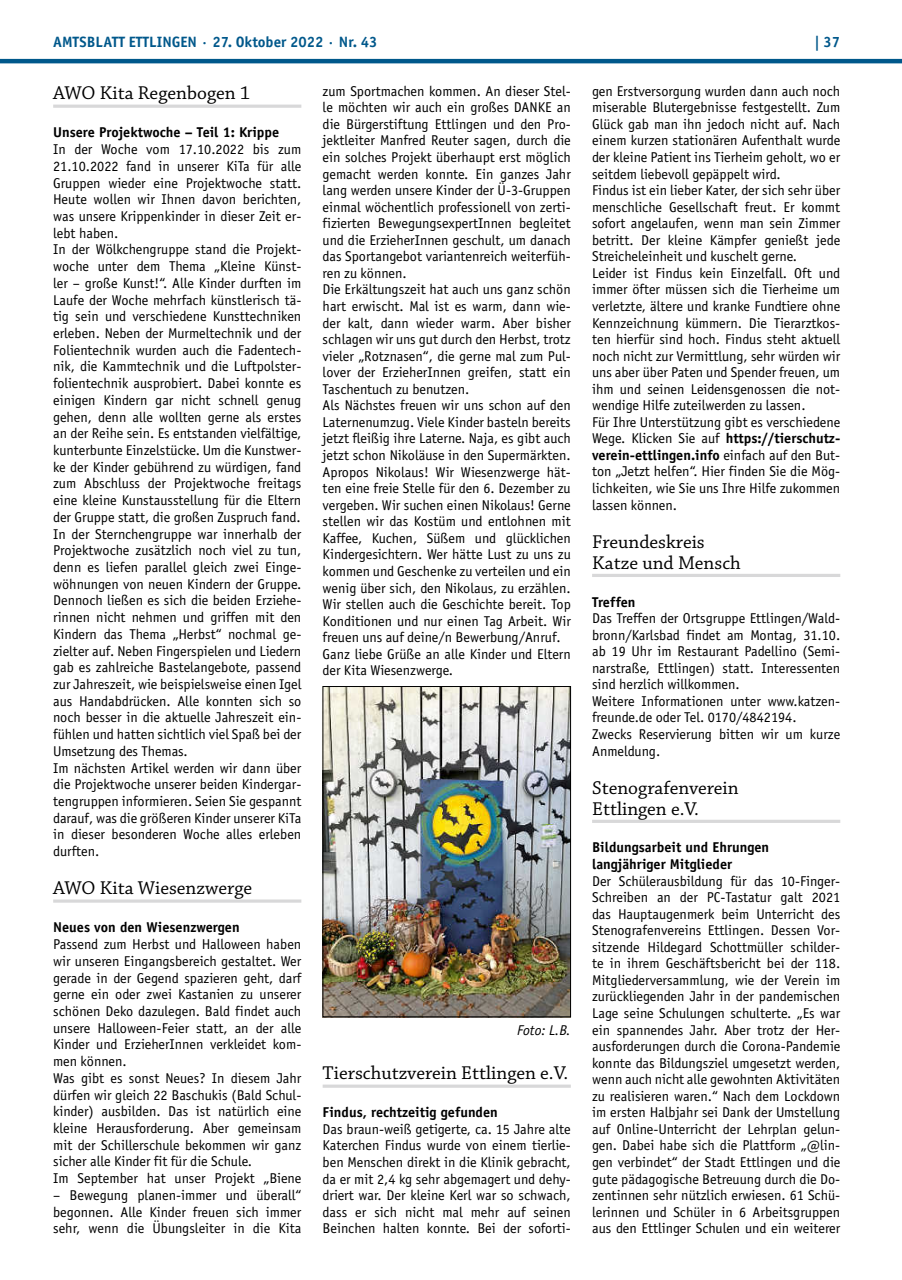
<style>
.page{position:relative;width:902px;height:1280px;background:#fff}
.page>*{position:absolute;margin:0;border:0;box-sizing:border-box;transform-origin:0 0}
.t1{font:19.5px/21px "Chaparral Pro";color:#000}
.t2{font:700 15px "Officina Sans";color:#00588b}
.t3{font:14.25px/16.5px "Officina Sans";color:#000}
.t4{font:700 14.25px/16.5px "Officina Sans";color:#000}
.t5{font:italic 14.25px "Officina Sans";color:#000}
.s1{font-weight:700}
</style>
<div class="page">
<hr style="left:0;top:59px;width:901px;height:4px;background:#00588b">
<hr style="left:53px;top:105px;width:248px;height:3px;background:#d8d8d9">
<hr style="left:53px;top:899px;width:248px;height:4px;background:#e1e1e2">
<svg style="left:322px;top:1084px;width:248px;height:4px"></svg>
<img style="left:324px;top:688px;width:244px;height:327px">
<div style="left:322px;top:686px;width:248px;height:331px;border:1px solid #000"></div>
<hr style="left:592px;top:574px;width:248px;height:3px;background:#d8d8d9">
<hr style="left:592px;top:820px;width:248px;height:3px;background:#d8d8d9">
<p class="t2" style="left:53px;top:32px;width:326px">AMTSBLATT ETTLINGEN · 27. Oktober 2022 · Nr. 43</p>
<p class="t2" style="left:814px;top:32px;width:28px">| 37</p>
<h1 class="t1" style="left:53px;top:84px;width:199px">AWO Kita Regenbogen 1</h1>
<p class="t4" style="left:53px;top:124px;width:227px">Unsere Projektwoche – Teil 1: Krippe</p>
<p class="t3" style="left:53px;top:141px;width:250px">In der Woche vom 17.10.2022 bis zum 21.10.2022 fand in unserer KiTa für alle Gruppen wieder eine Projektwoche statt.<br>Heute wollen wir Ihnen davon berichten, was unsere Krippenkinder in dieser Zeit er&shy;lebt haben.<br>In der Wölkchengruppe stand die Projekt&shy;woche unter dem Thema „Kleine Künst&shy;ler – große Kunst!“. Alle Kinder durften im Laufe der Woche mehrfach künstlerisch tä&shy;tig sein und verschiedene Kunsttechniken erleben. Neben der Murmeltechnik und der Folientechnik wurden auch die Fadentech&shy;nik, die Kammtechnik und die Luftpolster&shy;folientechnik ausprobiert. Dabei konnte es einigen Kindern gar nicht schnell genug gehen, denn alle wollten gerne als erstes an der Reihe sein. Es entstanden vielfältige, kunterbunte Einzelstücke. Um die Kunstwer&shy;ke der Kinder gebührend zu würdigen, fand zum Abschluss der Projektwoche freitags eine kleine Kunstausstellung für die Eltern der Gruppe statt, die großen Zuspruch fand.<br>In der Sternchengruppe war innerhalb der Projektwoche zusätzlich noch viel zu tun, denn es liefen parallel gleich zwei Einge&shy;wöhnungen von neuen Kindern der Gruppe.<br>Dennoch ließen es sich die beiden Erziehe&shy;rinnen nicht nehmen und griffen mit den Kindern das Thema „Herbst“ nochmal ge&shy;zielter auf. Neben Fingerspielen und Liedern gab es zahlreiche Bastelangebote, passend zur Jahreszeit, wie beispielsweise einen Igel aus Handabdrücken. Alle konnten sich so noch besser in die aktuelle Jahreszeit ein&shy;fühlen und hatten sichtlich viel Spaß bei der Umsetzung des Themas.<br>Im nächsten Artikel werden wir dann über die Projektwoche unserer beiden Kindergar&shy;tengruppen informieren. Seien Sie gespannt darauf, was die größeren Kinder unserer KiTa in dieser besonderen Woche alles erleben durften.</p>
<h1 class="t1" style="left:53px;top:878px;width:200px">AWO Kita Wiesenzwerge</h1>
<p class="t4" style="left:53px;top:919px;width:188px">Neues von den Wiesenzwergen</p>
<p class="t3" style="left:53px;top:936px;width:250px">Passend zum Herbst und Halloween haben wir unseren Eingangsbereich gestaltet. Wer gerade in der Gegend spazieren geht, darf gerne ein oder zwei Kastanien zu unserer schönen Deko dazulegen. Bald findet auch unsere Halloween-Feier statt, an der alle Kinder und ErzieherInnen verkleidet kom&shy;men können.<br>Was gibt es sonst Neues? In diesem Jahr dürfen wir gleich 22 Baschukis (Bald Schul&shy;kinder) ausbilden. Das ist natürlich eine kleine Herausforderung. Aber gemeinsam mit der Schillerschule bekommen wir ganz sicher alle Kinder fit für die Schule.<br>Im September hat unser Projekt „Biene</p>
<p class="t3" style="left:53px;top:1187px;width:250px;text-align:justify">– Bewegung planen-immer und überall“ begonnen. Alle Kinder freuen sich immer sehr, wenn die Übungsleiter in die Kita</p>
<p class="t3" style="left:322px;top:83px;width:250px">zum Sportmachen kommen. An dieser Stel&shy;le möchten wir auch ein großes DANKE an die Bürgerstiftung Ettlingen und den Pro&shy;jektleiter Manfred Reuter sagen, durch die ein solches Projekt überhaupt erst möglich gemacht werden konnte. Ein ganzes Jahr lang werden unsere Kinder der Ü-3-Gruppen einmal wöchentlich professionell von zerti&shy;fizierten BewegungsexpertInnen begleitet und die ErzieherInnen geschult, um danach das Sportangebot variantenreich weiterfüh&shy;ren zu können.<br>Die Erkältungszeit hat auch uns ganz schön hart erwischt. Mal ist es warm, dann wie&shy;der kalt, dann wieder warm. Aber bisher schlagen wir uns gut durch den Herbst, trotz vieler „Rotznasen“, die gerne mal zum Pul&shy;lover der ErzieherInnen greifen, statt ein Taschentuch zu benutzen.<br>Als Nächstes freuen wir uns schon auf den Laternenumzug. Viele Kinder basteln bereits jetzt fleißig ihre Laterne. Naja, es gibt auch jetzt schon Nikoläuse in den Supermärkten.<br>Apropos Nikolaus! Wir Wiesenzwerge hät&shy;ten eine freie Stelle für den 6. Dezember zu vergeben. Wir suchen einen Nikolaus! Gerne stellen wir das Kostüm und entlohnen mit Kaffee, Kuchen, Süßem und glücklichen Kindergesichtern. Wer hätte Lust zu uns zu kommen und Geschenke zu verteilen und ein wenig über sich, den Nikolaus, zu erzählen.<br>Wir stellen auch die Geschichte bereit. Top Konditionen und nur einen Tag Arbeit. Wir freuen uns auf deine/n Bewerbung/Anruf.<br>Ganz liebe Grüße an alle Kinder und Eltern der Kita Wiesenzwerge.</p>
<p class="t3" style="left:592px;top:83px;width:250px">gen Erstversorgung wurden dann auch noch miserable Blutergebnisse festgestellt. Zum Glück gab man ihn jedoch nicht auf. Nach einem kurzen stationären Aufenthalt wurde der kleine Patient ins Tierheim geholt, wo er seitdem liebevoll gepäppelt wird.<br>Findus ist ein lieber Kater, der sich sehr über menschliche Gesellschaft freut. Er kommt sofort angelaufen, wenn man sein Zimmer betritt. Der kleine Kämpfer genießt jede Streicheleinheit und kuschelt gerne.<br>Leider ist Findus kein Einzelfall. Oft und immer öfter müssen sich die Tierheime um verletzte, ältere und kranke Fundtiere ohne Kennzeichnung kümmern. Die Tierarztkos&shy;ten hierfür sind hoch. Findus steht aktuell noch nicht zur Vermittlung, sehr würden wir uns aber über Paten und Spender freuen, um ihm und seinen Leidensgenossen die not&shy;wendige Hilfe zuteilwerden zu lassen.<br>Für Ihre Unterstützung gibt es verschiedene Wege. Klicken Sie auf <span class="s1">https://tierschutz&shy;verein-ettlingen.info</span> einfach auf den But&shy;ton „Jetzt helfen“. Hier finden Sie die Mög&shy;lichkeiten, wie Sie uns Ihre Hilfe zukommen lassen können.</p>
<h1 class="t1" style="left:592px;top:532px;width:150px">Freundeskreis<br>Katze und Mensch</h1>
<p class="t4" style="left:592px;top:593px;width:45px">Treffen</p>
<p class="t3" style="left:592px;top:610px;width:250px">Das Treffen der Ortsgruppe Ettlingen/Wald&shy;bronn/Karlsbad findet am Montag, 31.10. ab 19 Uhr im Restaurant Padellino (Semi&shy;narstraße, Ettlingen) statt. Interessenten sind herzlich willkommen.<br>Weitere Informationen unter www.katzen&shy;freunde.de oder Tel. 0170/4842194.<br>Zwecks Reservierung bitten wir um kurze Anmeldung.</p>
<h1 class="t1" style="left:592px;top:778px;width:148px">Stenografenverein<br>Ettlingen e.V.</h1>
<p class="t4" style="left:592px;top:839px;width:179px">Bildungsarbeit und Ehrungen langjähriger Mitglieder</p>
<p class="t3" style="left:592px;top:872px;width:250px;text-align:justify">Der Schülerausbildung für das 10-Finger-Schreiben an der PC-Tastatur galt 2021 das Hauptaugenmerk beim Unterricht des Stenografenvereins Ettlingen. Dessen Vor&shy;sitzende Hildegard Schottmüller schilder&shy;te in ihrem Geschäftsbericht bei der 118.<br>Mitgliederversammlung, wie der Verein im zurückliegenden Jahr in der pandemischen Lage seine Schulungen schulterte. „Es war ein spannendes Jahr. Aber trotz der Her&shy;ausforderungen durch die Corona-Pandemie konnte das Bildungsziel umgesetzt werden, wenn auch nicht alle gewohnten Aktivitäten zu realisieren waren.“ Nach dem Lockdown im ersten Halbjahr sei Dank der Umstellung auf Online-Unterricht der Lehrplan gelun&shy;gen. Dabei habe sich die Plattform „@lin&shy;gen verbindet“ der Stadt Ettlingen und die gute pädagogische Betreuung durch die Do&shy;zentinnen sehr nützlich erwiesen. 61 Schü&shy;lerinnen und Schüler in 6 Arbeitsgruppen aus den Ettlinger Schulen und ein weiterer</p>
<p class="t5" style="left:517px;top:1022px;width:55px">Foto: L.B.</p>
<h1 class="t1" style="left:322px;top:1063px;width:247px">Tierschutzverein Ettlingen e.V.</h1>
<p class="t4" style="left:322px;top:1104px;width:177px">Findus, rechtzeitig gefunden</p>
<p class="t3" style="left:322px;top:1121px;width:250px;text-align:justify">Das braun-weiß getigerte, ca. 15 Jahre alte Katerchen Findus wurde von einem tierlie&shy;ben Menschen direkt in die Klinik gebracht, da er mit 2,4 kg sehr abgemagert und dehy&shy;driert war. Der kleine Kerl war so schwach, dass er sich nicht mal mehr auf seinen Beinchen halten konnte. Bei der soforti-</p>
</div>
